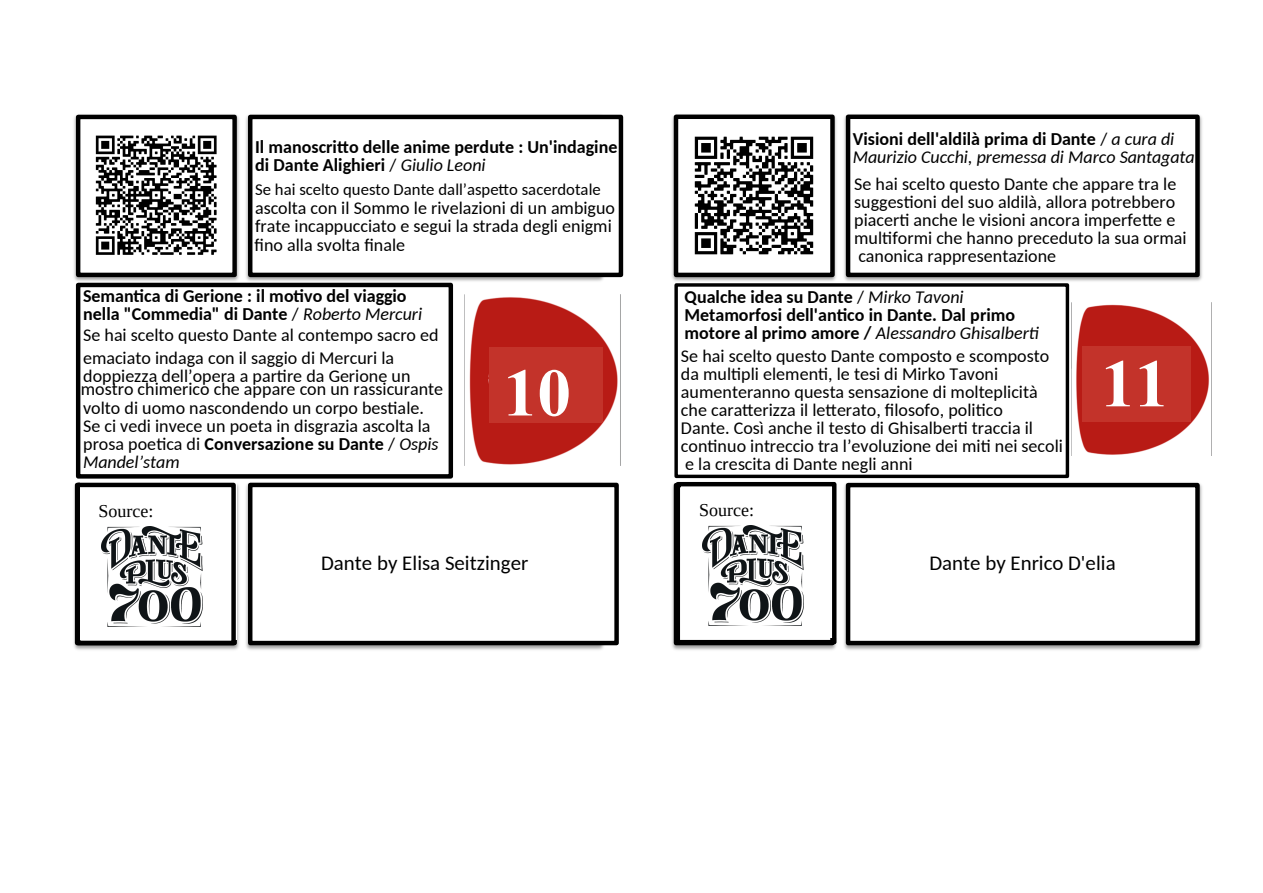
<style>
.page{position:relative;width:1263px;height:893px;background:#fff}
.page>*{position:absolute;margin:0;border:0;box-sizing:border-box;transform-origin:0 0}
.t1{font:700 67.65px "Times New Roman";color:#fff}
.t2{font:20.85px "Carlito";color:#000}
.t3{font:18px/18.1px "Carlito";color:#000}
.t4{font:700 18px/18px "Carlito";letter-spacing:.005em;color:#000}
.t5{font:italic 18px/18px "Carlito";letter-spacing:-.005em;color:#000}
.t6{font:18px "Liberation Serif";color:#000}
.t7{font:16.65px "Carlito";color:#000}
.s1{font-weight:700;font-style:normal}
.s2{font-style:normal}
.s3{font-weight:400}
.s4{font-weight:400;font-style:italic}
.s5{font-weight:700}
.s6{font-style:italic}
</style>
<div class="page">
<img style="left:74px;top:114px;width:533px;height:169px">
<img style="left:240px;top:128px;width:8px;height:143px">
<div style="left:250px;top:117px;width:371px;height:158px;background:#fff"></div>
<div style="left:248px;top:115px;width:375px;height:162px;border:4px solid #000"></div>
<img style="left:81px;top:120px;width:151px;height:152px">
<div style="left:76px;top:115px;width:161px;height:162px;border:4px solid #000"></div>
<div style="left:76px;top:283px;width:377px;height:196px;border:4px solid #000"></div>
<img style="left:464px;top:295px;width:157px;height:170px">
<img style="left:74px;top:482px;width:533px;height:168px">
<div style="left:250px;top:485px;width:371px;height:158px;background:#fff"></div>
<div style="left:248px;top:483px;width:371px;height:162px;border:4px solid #000"></div>
<img style="left:672px;top:114px;width:530px;height:167px">
<img style="left:839px;top:139px;width:363px;height:121px">
<div style="left:848px;top:117px;width:349px;height:158px;background:#fff"></div>
<div style="left:846px;top:115px;width:354px;height:162px;border:4px solid #000"></div>
<img style="left:679px;top:120px;width:151px;height:152px">
<div style="left:674px;top:115px;width:161px;height:162px;border:4px solid #000"></div>
<div style="left:674px;top:283px;width:395px;height:195px;border:3px solid #000"></div>
<img style="left:1071px;top:302px;width:141px;height:153px">
<img style="left:672px;top:481px;width:530px;height:169px">
<div style="left:848px;top:485px;width:349px;height:158px;background:#fff"></div>
<div style="left:846px;top:483px;width:354px;height:162px;border:4px solid #000"></div>
<div style="left:1082px;top:346px;width:109px;height:75px;background:#c3332a"></div>
<div style="left:489px;top:347px;width:113px;height:76px;background:#c3332a"></div>
<div style="left:81px;top:481px;width:156px;height:158px;background:#fff"></div>
<div style="left:75px;top:483px;width:161px;height:162px;border:4px solid #000"></div>
<img style="left:102px;top:526px;width:101px;height:100px">
<div style="left:681px;top:480px;width:157px;height:158px;background:#fff"></div>
<div style="left:675px;top:482px;width:161px;height:162px;border:4px solid #000"></div>
<img style="left:702px;top:526px;width:102px;height:100px">
<p class="t5" style="left:853px;top:132px;width:343px"><span class="s1">Visioni dell'aldilà prima di Dante</span> <span class="s2">/</span> a cura di<br>Maurizio Cucchi, premessa di Marco Santagata</p>
<p class="t3" style="left:854px;top:176px;width:334px">Se hai scelto questo Dante che appare tra le suggestoni del suo aldilà, allora potrebbero piacert anche le visioni ancora imperfete e multformi che hanno preceduto la sua ormai canonica rappresentazione</p>
<p class="t4" style="left:684px;top:289px;width:356px">Qualche idea su Dante <span class="s3">/</span> <span class="s4">Mirko Tavoni<br></span>Metamorfosi dell'antco in Dante. Dal primo motore al primo amore / <span class="s4">Alessandro Ghisalbert</span></p>
<p class="t3" style="left:681px;top:348px;width:383px">Se hai scelto questo Dante composto e scomposto da multpli element, le tesi di Mirko Tavoni aumenteranno questa sensazione di molteplicità che caraterizza il leterato, filosofo, politco<br>Dante. Così anche il testo di Ghisalbert traccia il contnuo intreccio tra l’evoluzione dei mit nei secoli e la crescita di Dante negli anni</p>
<p class="t4" style="left:255px;top:139px;width:364px">Il manoscrito delle anime perdute : Un'indagine di Dante Alighieri <span class="s3">/</span> <span class="s4">Giulio Leoni</span></p>
<p class="t7" style="left:255px;top:182px;width:347px">Se hai scelto questo Dante dall’aspeto sacerdotale</p>
<p class="t3" style="left:255px;top:201px;width:362px">ascolta con il Sommo le rivelazioni di un ambiguo frate incappucciato e segui la strada degli enigmi fino alla svolta finale</p>
<p class="t4" style="left:83px;top:289px;width:340px">Semantca di Gerione : il motvo del viaggio nella "Commedia" di Dante <span class="s3">/</span> <span class="s4">Roberto Mercuri</span></p>
<p class="t3" style="left:83px;top:325px;width:357px;line-height:22.5px">Se hai scelto questo Dante al contempo sacro ed emaciato indaga con il saggio di Mercuri la</p>
<p class="t3" style="left:81px;top:370px;width:364px;line-height:13.5px">doppiezza dell’opera a partre da Gerione un mostro chimerico che appare con un rassicurante</p>
<p class="t3" style="left:83px;top:400px;width:357px">volto di uomo nascondendo un corpo bestale.<br>Se ci vedi invece un poeta in disgrazia ascolta la prosa poetca di <span class="s5">Conversazione su Dante</span> / <span class="s6">Ospis Mandel’stam</span></p>
<h1 class="t1" style="left:503px;top:355px;width:69px">10</h1>
<h1 class="t1" style="left:1101px;top:346px;width:69px">11</h1>
<p class="t6" style="left:99px;top:501px;width:56px">Source:</p>
<p class="t6" style="left:699px;top:500px;width:56px">Source:</p>
<p class="t2" style="left:321px;top:554px;width:209px">Dante by Elisa Seitzinger</p>
<p class="t2" style="left:929px;top:554px;width:188px">Dante by Enrico D'elia</p>
</div>
